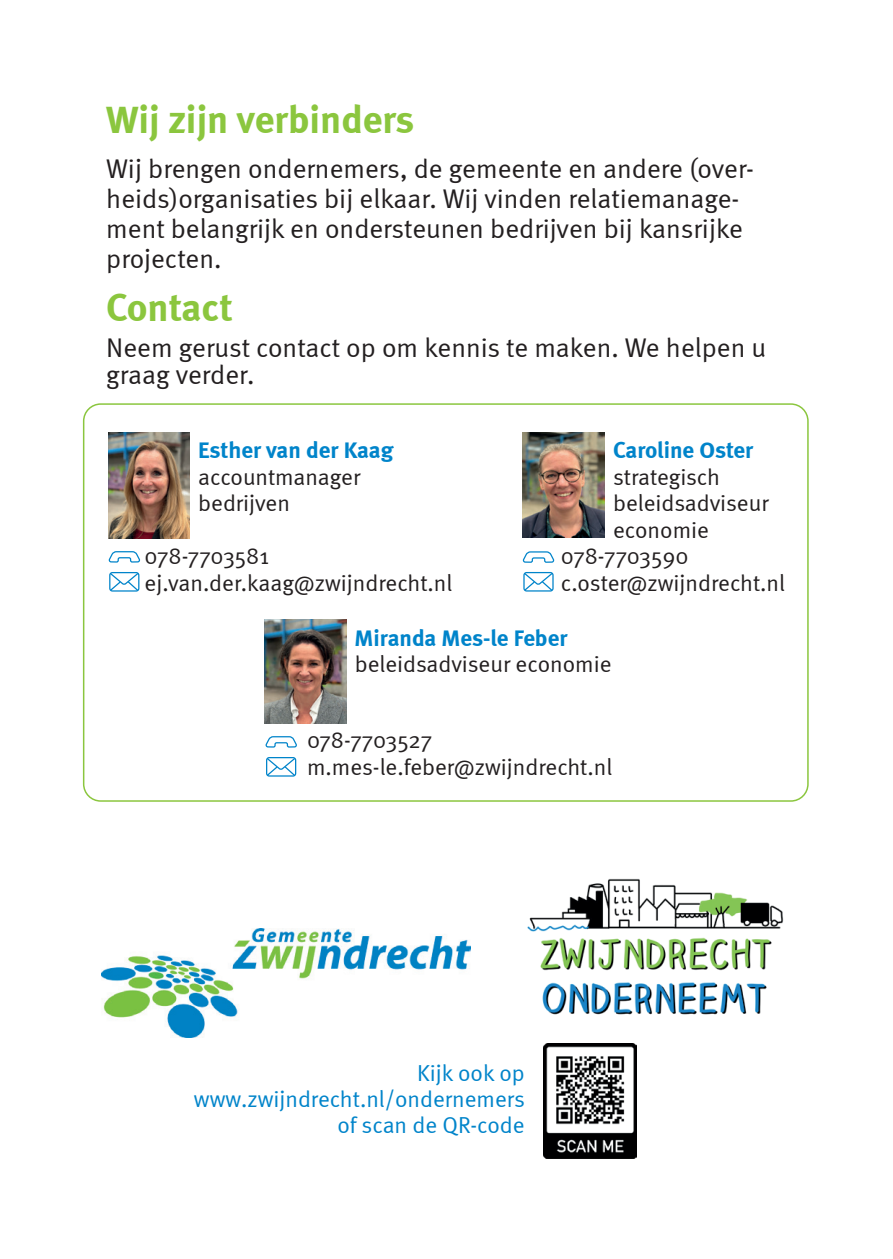
<style>
.page{position:relative;width:893px;height:1259px;background:#fff}
.page>*{position:absolute;margin:0;border:0;box-sizing:border-box;transform-origin:0 0}
.t1{font:700 39px "Meta";color:#8bc63e}
.t2{font:27px/30px "Meta Normal";color:#231f20}
.t3{font:23.1px/26.4px "Meta Normal";color:#231f20}
.t4{font:23.1px/26.4px "Meta Normal";color:#0084ca;text-align:right}
.t5{font:700 23.1px "Meta";color:#0084ca}
</style>
<div class="page">
<img style="left:527px;top:878px;width:257px;height:137px">
<img style="left:102px;top:928px;width:369px;height:109px">
<img style="left:544px;top:1043px;width:92px;height:115px">
<img style="left:108px;top:433px;width:82px;height:105px">
<svg style="left:109px;top:572px;width:31px;height:20px"></svg>
<svg style="left:108px;top:551px;width:32px;height:12px"></svg>
<img style="left:523px;top:432px;width:82px;height:105px">
<svg style="left:523px;top:572px;width:31px;height:20px"></svg>
<svg style="left:522px;top:551px;width:32px;height:12px"></svg>
<img style="left:265px;top:619px;width:81px;height:104px">
<svg style="left:266px;top:757px;width:31px;height:20px"></svg>
<svg style="left:265px;top:736px;width:32px;height:12px"></svg>
<div style="left:83px;top:403px;width:726px;height:398px;border:2px solid #8bc63e;border-radius:17px"></div>
<h1 class="t1" style="left:106px;top:96px;width:310px">Wij zijn verbinders</h1>
<p class="t2" style="left:106px;top:153px;width:649px">Wij brengen ondernemers, de gemeente en andere (over&shy;heids)organisaties bij elkaar. Wij vinden relatiemanage&shy;ment belangrijk en ondersteunen bedrijven bij kansrijke projecten.</p>
<h1 class="t1" style="left:106px;top:284px;width:128px">Contact</h1>
<p class="t2" style="left:106px;top:334px;width:662px;line-height:27px">Neem gerust contact op om kennis te maken. We helpen u graag verder.</p>
<p class="t5" style="left:198px;top:437px;width:197px">Esther van der Kaag</p>
<p class="t3" style="left:198px;top:463px;width:164px">accountmanager bedrijven</p>
<p class="t3" style="left:145px;top:542px;width:309px">078-7703581 ej.van.der.kaag@zwijndrecht.nl</p>
<p class="t5" style="left:613px;top:437px;width:142px">Caroline Oster</p>
<p class="t3" style="left:613px;top:463px;width:108px">strategisch</p>
<p class="t3" style="left:613px;top:490px;width:157px">beleidsadviseur</p>
<p class="t3" style="left:613px;top:516px;width:97px">economie</p>
<p class="t3" style="left:561px;top:542px;width:129px">078-7703590</p>
<p class="t3" style="left:561px;top:569px;width:226px">c.oster@zwijndrecht.nl</p>
<p class="t5" style="left:355px;top:624px;width:214px">Miranda Mes-le Feber</p>
<p class="t3" style="left:355px;top:651px;width:258px">beleidsadviseur economie</p>
<p class="t3" style="left:307px;top:727px;width:307px">078-7703527 m.mes-le.feber@zwijndrecht.nl</p>
<p class="t4" style="left:194px;top:1059px;width:332px">Kijk ook op www.zwijndrecht.nl/ondernemers of scan de QR-code</p>
</div>
